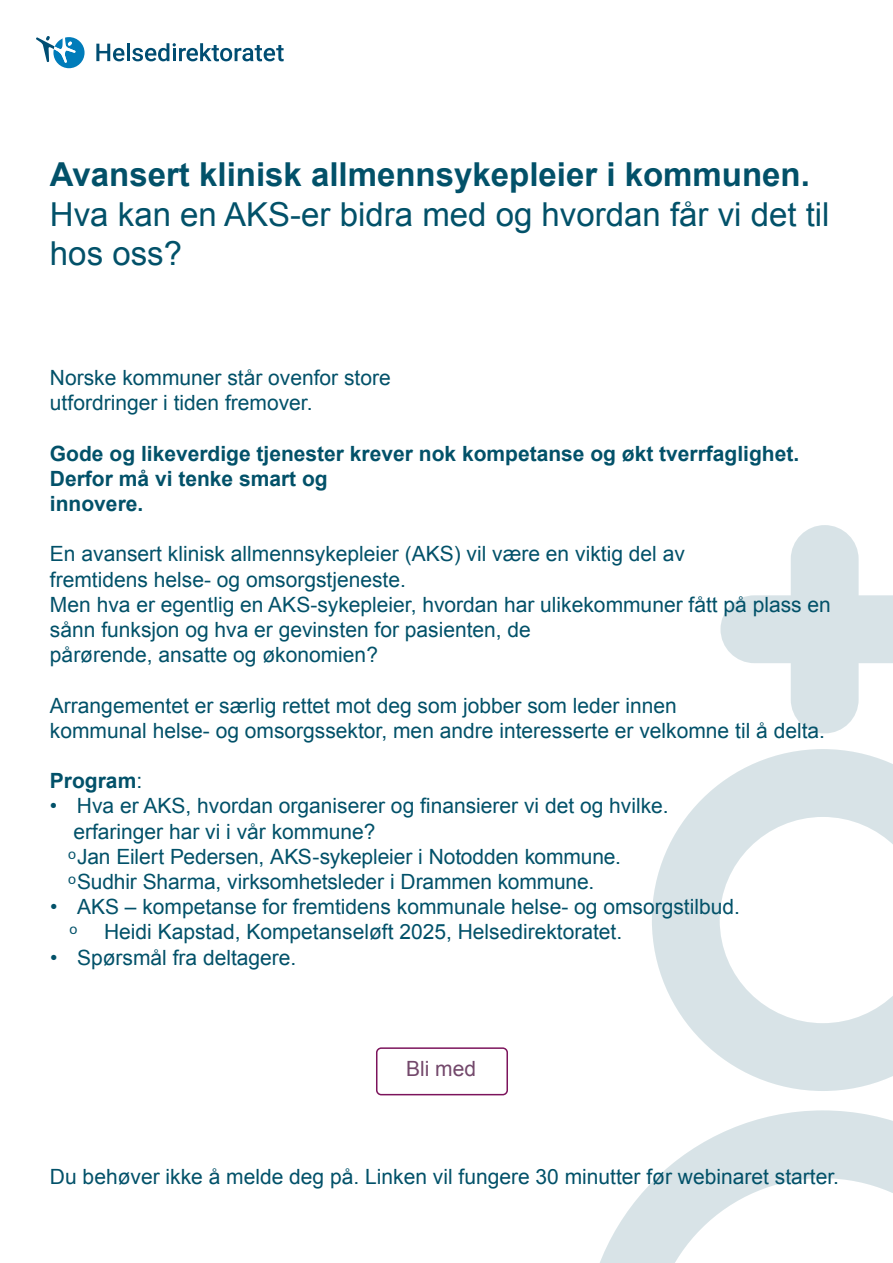
<style>
.page{position:relative;width:893px;height:1263px;background:#fff}
.page>*{position:absolute;margin:0;border:0;box-sizing:border-box;transform-origin:0 0}
.t1{font:33px/39.6px "Arial";color:#025169}
.t2{font:700 33px "Arial";color:#025169}
.t3{font:21px/25.2px "Arial";color:#025169}
.t4{font:700 21px/25.2px "Arial";color:#025169}
.t5{font:21px "Arial";color:#73486b}
.s1{font-weight:400}
</style>
<div class="page">
<svg style="left:652px;top:749px;width:241px;height:342px"></svg>
<svg style="left:600px;top:1110px;width:293px;height:153px"></svg>
<svg style="left:720px;top:525px;width:173px;height:208px"></svg>
<svg style="left:36px;top:36px;width:49px;height:32px"></svg>
<svg style="left:96px;top:44px;width:28px;height:17px"></svg>
<hr style="left:127px;top:43px;width:3px;height:18px;background:#004d72">
<svg style="left:132px;top:43px;width:152px;height:18px"></svg>
<div style="left:376px;top:1047px;width:132px;height:48px;border:2px solid #7c145c;border-radius:4px"></div>
<h1 class="t2" style="left:50px;top:153px;width:761px">Avansert klinisk allmennsykepleier i kommunen.</h1>
<h1 class="t1" style="left:50px;top:195px;width:781px">Hva kan en AKS-er bidra med og hvordan får vi det til hos oss?</h1>
<p class="t3" style="left:50px;top:365px;width:342px">Norske kommuner står ovenfor store utfordringer i tiden fremover.</p>
<p class="t4" style="left:50px;top:441px;width:751px">Gode og likeverdige tjenester krever nok kompetanse og økt tverrfaglighet.<br>Derfor må vi tenke smart og<br>innovere.</p>
<p class="t3" style="left:50px;top:542px;width:782px">En avansert klinisk allmennsykepleier (AKS) vil være en viktig del av<br>fremtidens helse- og omsorgstjeneste.<br>Men hva er egentlig en AKS-sykepleier, hvordan har ulikekommuner fått på plass en sånn funksjon og hva er gevinsten for pasienten, de<br>pårørende, ansatte og økonomien?</p>
<p class="t3" style="left:50px;top:693px;width:776px">Arrangementet er særlig rettet mot deg som jobber som leder innen<br>kommunal helse- og omsorgssektor, men andre interesserte er velkomne til å delta.</p>
<p class="t4" style="left:50px;top:769px;width:94px">Program<span class="s1">:</span></p>
<p class="t3" style="left:68px;top:794px;width:602px;text-indent:-18px">• Hva er AKS, hvordan organiserer og finansierer vi det og hvilke. erfaringer har vi i vår kommune?<br>ᵒJan Eilert Pedersen, AKS-sykepleier i Notodden kommune. ᵒSudhir Sharma, virksomhetsleder i Drammen kommune.</p>
<p class="t3" style="left:70px;top:894px;width:672px;text-indent:-20px">• AKS – kompetanse for fremtidens kommunale helse- og omsorgstilbud. ᵒ</p>
<p class="t3" style="left:104px;top:920px;width:520px">Heidi Kapstad, Kompetanseløft 2025, Helsedirektoratet.</p>
<p class="t3" style="left:50px;top:945px;width:248px">• Spørsmål fra deltagere.</p>
<p class="t5" style="left:406px;top:1055px;width:72px">Bli med</p>
<p class="t3" style="left:50px;top:1164px;width:791px">Du behøver ikke å melde deg på. Linken vil fungere 30 minutter før webinaret starter.</p>
</div>
